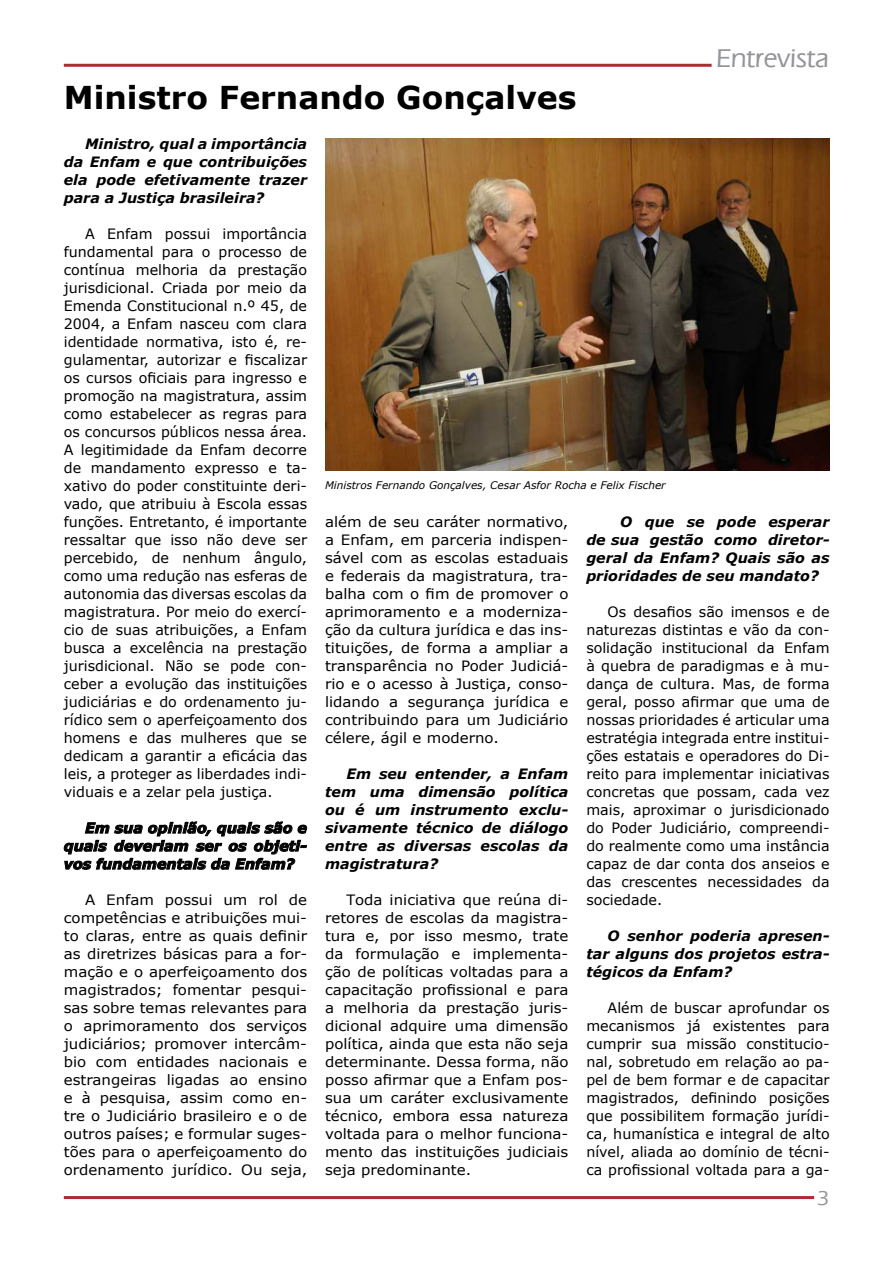
<style>
.page{position:relative;width:893px;height:1263px;background:#fff}
.page>*{position:absolute;margin:0;border:0;box-sizing:border-box;transform-origin:0 0}
.t1{font:700 31.5px "Verdana";color:#000}
.t2{font:500 27px "Eras IT Cby BT";color:#939598}
.t3{font:500 21px "Eras IT Cby BT";color:#939598}
.t4{font:14.25px/18px "Verdana";color:#000;text-align:justify}
.t5{font:14.25px/18px "Verdana";color:#000;text-align:justify;scale:1.05 1}
.t6{font:italic 700 14.25px/18px "Verdana";color:#000;text-align:justify}
.t7{font:italic 10.5px "Verdana";color:#000}
</style>
<div class="page">
<hr style="left:64px;top:1196px;width:750px;height:3px;background:#ab2c31">
<hr style="left:64px;top:64px;width:647px;height:3px;background:#ab2c31">
<img style="left:325px;top:138px;width:504px;height:333px">
<svg style="left:63px;top:821px;width:244px;height:49px"></svg>
<h1 class="t1" style="left:64px;top:85px;width:514px">Ministro Fernando Gonçalves</h1>
<h2 class="t2" style="left:716px;top:48px;width:114px">Entrevista</h2>
<p class="t6" style="left:64px;top:136px;width:245px;text-indent:21px">Ministro, qual a importância da Enfam e que contribuições ela pode efetivamente trazer para a Justiça brasileira?</p>
<p class="t4" style="left:64px;top:226px;width:245px;text-indent:21px">A Enfam possui importância fundamental para o processo de contínua melhoria da prestação jurisdicional. Criada por meio da Emenda Constitucional n.º 45, de 2004, a Enfam nasceu com clara identidade normativa, isto é, re&shy;gulamentar, autorizar e fiscalizar os cursos oficiais para ingresso e promoção na magistratura, assim como estabelecer as regras para os concursos públicos nessa área.<br>A legitimidade da Enfam decorre de mandamento expresso e ta&shy;xativo do poder constituinte deri&shy;vado, que atribuiu à Escola essas funções. Entretanto, é importante ressaltar que isso não deve ser percebido, de nenhum ângulo, como uma redução nas esferas de autonomia das diversas escolas da magistratura. Por meio do exercí&shy;cio de suas atribuições, a Enfam busca a excelência na prestação jurisdicional. Não se pode con&shy;ceber a evolução das instituições judiciárias e do ordenamento ju&shy;rídico sem o aperfeiçoamento dos homens e das mulheres que se dedicam a garantir a eficácia das leis, a proteger as liberdades indi&shy;viduais e a zelar pela justiça.</p>
<p class="t6" style="left:64px;top:820px;width:245px;text-indent:21px">Em sua opinião, quais são e quais deveriam ser os objeti&shy;vos fundamentais da Enfam?</p>
<p class="t5" style="left:64px;top:892px;width:233px;text-indent:21px">A Enfam possui um rol de competências e atribuições mui&shy;to claras, entre as quais definir as diretrizes básicas para a for&shy;mação e o aperfeiçoamento dos magistrados; fomentar pesqui&shy;sas sobre temas relevantes para o aprimoramento dos serviços judiciários; promover intercâm&shy;bio com entidades nacionais e estrangeiras ligadas ao ensino e à pesquisa, assim como en&shy;tre o Judiciário brasileiro e o de outros países; e formular suges&shy;tões para o aperfeiçoamento do ordenamento jurídico. Ou seja,</p>
<p class="t7" style="left:325px;top:480px;width:342px">Ministros Fernando Gonçalves, Cesar Asfor Rocha e Felix Fischer</p>
<p class="t5" style="left:325px;top:514px;width:233px">além de seu caráter normativo, a Enfam, em parceria indispen&shy;sável com as escolas estaduais e federais da magistratura, tra&shy;balha com o fim de promover o aprimoramento e a moderniza&shy;ção da cultura jurídica e das ins&shy;tituições, de forma a ampliar a transparência no Poder Judiciá&shy;rio e o acesso à Justiça, conso&shy;lidando a segurança jurídica e contribuindo para um Judiciário célere, ágil e moderno.</p>
<p class="t6" style="left:325px;top:766px;width:245px;text-indent:21px">Em seu entender, a Enfam tem uma dimensão política ou é um instrumento exclu&shy;sivamente técnico de diálogo entre as diversas escolas da magistratura?</p>
<p class="t4" style="left:325px;top:892px;width:245px;text-indent:21px">Toda iniciativa que reúna di&shy;retores de escolas da magistra&shy;tura e, por isso mesmo, trate da formulação e implementa&shy;ção de políticas voltadas para a capacitação profissional e para a melhoria da prestação juris&shy;dicional adquire uma dimensão política, ainda que esta não seja determinante. Dessa forma, não posso afirmar que a Enfam pos&shy;sua um caráter exclusivamente técnico, embora essa natureza voltada para o melhor funciona&shy;mento das instituições judiciais seja predominante.</p>
<p class="t6" style="left:586px;top:514px;width:245px;text-indent:34px">O que se pode esperar de sua gestão como diretor&shy;geral da Enfam? Quais são as prioridades de seu mandato?</p>
<p class="t4" style="left:586px;top:604px;width:245px;text-indent:21px">Os desafios são imensos e de naturezas distintas e vão da con&shy;solidação institucional da Enfam à quebra de paradigmas e à mu&shy;dança de cultura. Mas, de forma geral, posso afirmar que uma de nossas prioridades é articular uma estratégia integrada entre institui&shy;ções estatais e operadores do Di&shy;reito para implementar iniciativas concretas que possam, cada vez mais, aproximar o jurisdicionado do Poder Judiciário, compreendi&shy;do realmente como uma instância capaz de dar conta dos anseios e das crescentes necessidades da sociedade.</p>
<p class="t6" style="left:586px;top:928px;width:245px;text-indent:21px">O senhor poderia apresen&shy;tar alguns dos projetos estra&shy;tégicos da Enfam?</p>
<p class="t4" style="left:586px;top:1000px;width:245px;text-indent:21px">Além de buscar aprofundar os mecanismos já existentes para cumprir sua missão constitucio&shy;nal, sobretudo em relação ao pa&shy;pel de bem formar e de capacitar magistrados, definindo posições que possibilitem formação jurídi&shy;ca, humanística e integral de alto nível, aliada ao domínio de técni&shy;ca profissional voltada para a ga-</p>
<h3 class="t3" style="left:817px;top:1190px;width:13px">3</h3>
</div>
